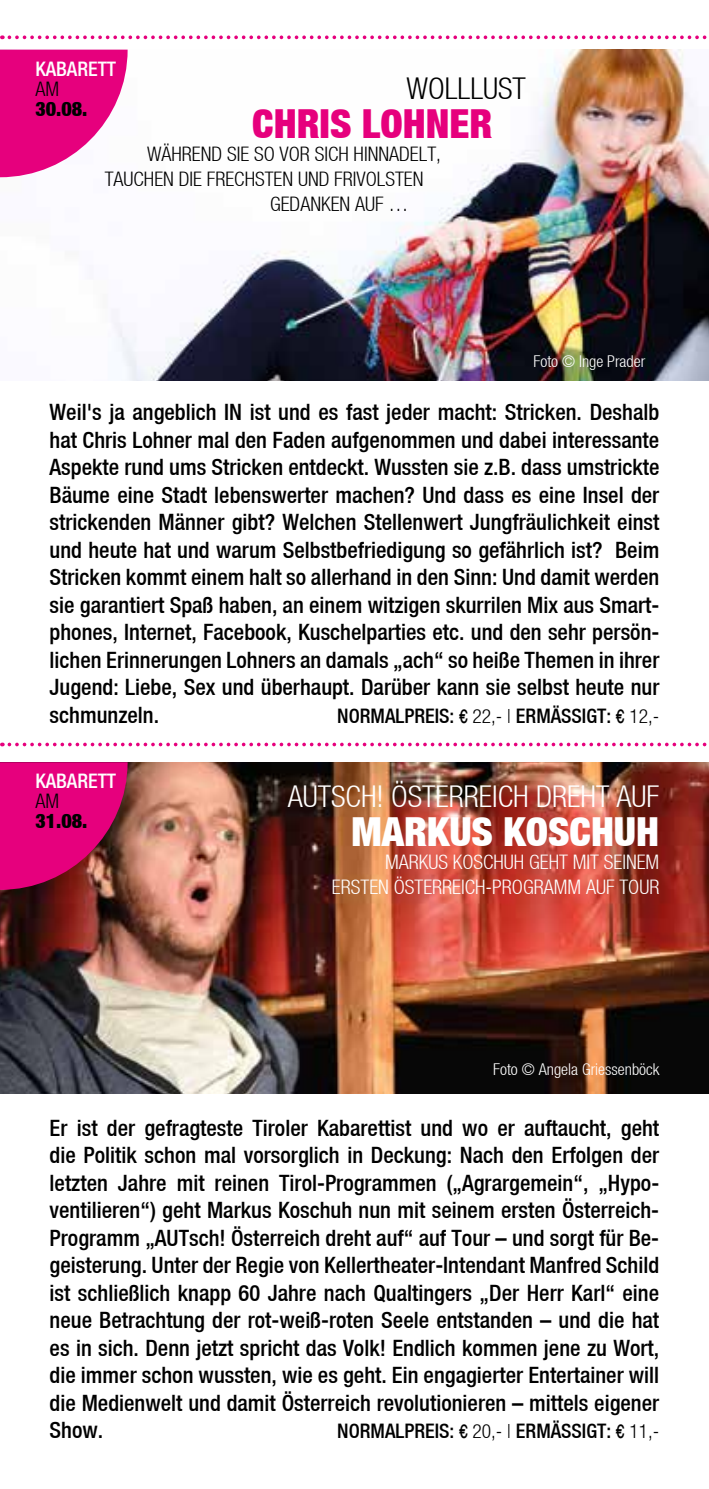
<style>
.page{position:relative;width:709px;height:1489px;background:#fff}
.page>*{position:absolute;margin:0;border:0;box-sizing:border-box;transform-origin:0 0}
.t1{font:40px "Helvetica Neue Black Cond";color:#fff}
.t2{font:40px "Helvetica Neue Black Cond";color:#e6007d}
.t3{font:30px "Helvetica Neue Light Cond";color:#fff}
.t4{font:30px "Helvetica Neue Light Cond";color:#000}
.t5{font:22.5px/27.5px "Helvetica Neue Medium Cond";color:#000;text-align:justify}
.t6{font:20px "Helvetica Neue Light Cond";color:#000}
.t7{font:20px "Helvetica Neue Medium Cond";color:#000}
.t8{font:20px/25px "Helvetica Neue Light Cond";color:#fff;text-align:right}
.t9{font:20px "Helvetica Neue Medium Cond";color:#fff}
.t10{font:20px "Helvetica Neue Black Cond";color:#000}
.t11{font:16.25px "Helvetica Neue Light Cond";color:#fff}
.s1{font-family:"Helvetica";font-stretch:condensed;font-size:19.5px}
.s2{font-family:"Helvetica Neue Light Cond";font-size:19.5px}
</style>
<div class="page">
<img style="left:0;top:50px;width:709px;height:331px">
<img style="left:0;top:762px;width:709px;height:331px">
<svg style="left:0;top:50px;width:128px;height:127px"></svg>
<svg style="left:0;top:762px;width:128px;height:127px;background:#cd0b6c"></svg>
<svg style="left:9px;top:35px;width:698px;height:4px"></svg>
<svg style="left:9px;top:742px;width:698px;height:4px"></svg>
<p class="t9" style="left:35px;top:60px;width:82px">KABARETT</p>
<h2 class="t4" style="left:406px;top:71px;width:121px">WOLLLUST</h2>
<p class="t6" style="left:35px;top:77px;width:25px">AM</p>
<p class="t10" style="left:35px;top:97px;width:53px">30.08.</p>
<h1 class="t2" style="left:252px;top:100px;width:242px">CHRIS LOHNER</h1>
<p class="t6" style="left:147px;top:143px;width:295px">WÄHREND SIE SO VOR SICH HINNADELT,</p>
<p class="t6" style="left:105px;top:168px;width:320px">TAUCHEN DIE FRECHSTEN UND FRIVOLSTEN</p>
<p class="t6" style="left:270px;top:193px;width:140px">GEDANKEN AUF …</p>
<p class="t11" style="left:533px;top:351px;width:113px">Foto © Inge Prader</p>
<p class="t5" style="left:50px;top:399px;width:611px">Weil's ja angeblich IN ist und es fast jeder macht: Stricken. Deshalb hat Chris Lohner mal den Faden aufgenommen und dabei interessante Aspekte rund ums Stricken entdeckt. Wussten sie z.B. dass umstrickte Bäume eine Stadt lebenswerter machen? Und dass es eine Insel der strickenden Männer gibt? Welchen Stellenwert Jungfräulichkeit einst und heute hat und warum Selbstbefriedigung so gefährlich ist? Beim Stricken kommt einem halt so allerhand in den Sinn: Und damit werden sie garantiert Spaß haben, an einem witzigen skurrilen Mix aus Smart&shy;phones, Internet, Facebook, Kuschelparties etc. und den sehr persön&shy;lichen Erinnerungen Lohners an damals „ach“ so heiße Themen in ihrer Jugend: Liebe, Sex und überhaupt. Darüber kann sie selbst heute nur schmunzeln.</p>
<p class="t7" style="left:337px;top:706px;width:323px">NORMALPREIS: <span class="s1">€</span> <span class="s2">22,- |</span> ERMÄSSIGT: <span class="s1">€</span> <span class="s2">12,-</span></p>
<p class="t9" style="left:35px;top:772px;width:82px">KABARETT</p>
<p class="t6" style="left:35px;top:789px;width:25px">AM</p>
<p class="t10" style="left:35px;top:809px;width:53px">31.08.</p>
<h2 class="t3" style="left:288px;top:778px;width:373px">AUTSCH! ÖSTERREICH DREHT AUF</h2>
<h1 class="t1" style="left:351px;top:808px;width:309px">MARKUS KOSCHUH</h1>
<p class="t8" style="left:332px;top:849px;width:329px">MARKUS KOSCHUH GEHT MIT SEINEM<br>ERSTEN ÖSTERREICH-PROGRAMM AUF TOUR</p>
<p class="t11" style="left:493px;top:1059px;width:168px">Foto © Angela Griessenböck</p>
<p class="t5" style="left:50px;top:1114px;width:611px">Er ist der gefragteste Tiroler Kabarettist und wo er auftaucht, geht die Politik schon mal vorsorglich in Deckung: Nach den Erfolgen der letzten Jahre mit reinen Tirol-Programmen („Agrargemein“, „Hypo&shy;ventilieren“) geht Markus Koschuh nun mit seinem ersten Österreich-Programm „AUTsch! Österreich dreht auf“ auf Tour – und sorgt für Be&shy;geisterung. Unter der Regie von Kellertheater-Intendant Manfred Schild ist schließlich knapp 60 Jahre nach Qualtingers „Der Herr Karl“ eine neue Betrachtung der rot-weiß-roten Seele entstanden – und die hat es in sich. Denn jetzt spricht das Volk! Endlich kommen jene zu Wort, die immer schon wussten, wie es geht. Ein engagierter Entertainer will die Medienwelt und damit Österreich revolutionieren – mittels eigener Show.</p>
<p class="t7" style="left:337px;top:1421px;width:323px">NORMALPREIS: <span class="s1">€</span> <span class="s2">20,- |</span> ERMÄSSIGT: <span class="s1">€</span> <span class="s2">11,-</span></p>
</div>
